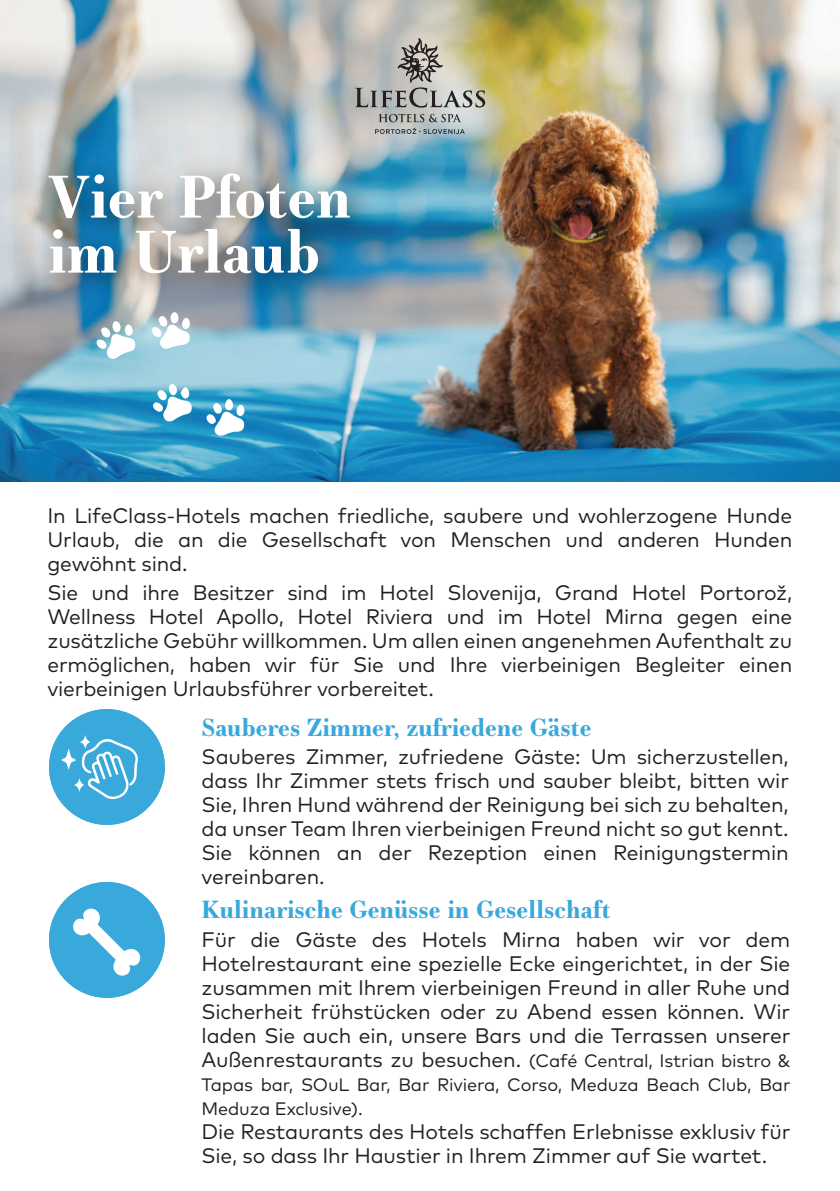
<style>
.page{position:relative;width:840px;height:1191px;background:#fff}
.page>*{position:absolute;margin:0;border:0;box-sizing:border-box;transform-origin:0 0}
.t1{font:700 58px/55px "Essonnes Text";color:#fff}
.t2{font:700 24px "Essonnes Text";color:#39a8da}
.t3{font:21px/24px "Mark Pro";letter-spacing:-.01em;color:#231f20;text-align:justify}
.t4{font:18px/24px "Mark Pro";letter-spacing:-.01em;color:#231f20}
.s1{font-size:18px}
</style>
<div class="page">
<img style="left:0;top:0;width:839px;height:481px">
<img style="left:20px;top:135px;width:428px;height:198px">
<div style="left:49px;top:882px;width:116px;height:115px;background:#39a8da;border-radius:50%"></div>
<img style="left:20px;top:139px;width:387px;height:194px">
<div style="left:49px;top:709px;width:116px;height:116px;background:#39a8da;border-radius:50%"></div>
<svg style="left:375px;top:128px;width:89px;height:6px"></svg>
<svg style="left:354px;top:37px;width:131px;height:85px;background:#b1afa4"></svg>
<svg style="left:112px;top:321px;width:8px;height:12px"></svg>
<div style="left:152px;top:327px;width:9px;height:10px;background:#fff;border-radius:3px"></div>
<svg style="left:206px;top:414px;width:10px;height:10px"></svg>
<div style="left:97px;top:339px;width:9px;height:10px;background:#fff;border-radius:3px"></div>
<svg style="left:101px;top:324px;width:35px;height:36px"></svg>
<svg style="left:170px;top:312px;width:8px;height:11px"></svg>
<svg style="left:213px;top:399px;width:31px;height:37px"></svg>
<svg style="left:152px;top:384px;width:40px;height:38px"></svg>
<svg style="left:158px;top:315px;width:32px;height:34px"></svg>
<svg style="left:61px;top:735px;width:77px;height:65px"></svg>
<svg style="left:73px;top:908px;width:67px;height:67px"></svg>
<h1 class="t1" style="left:48px;top:169px;width:362px">Štiri tačke<br>na počitnicah</h1>
<h1 class="t1" style="left:48px;top:169px;width:304px">Vier Pfoten im Urlaub</h1>
<p class="t3" style="left:47px;top:502px;width:746px">In LifeClass-Hotels machen friedliche, saubere und wohlerzogene Hunde Urlaub, die an die Gesellschaft von Menschen und anderen Hunden gewöhnt sind.</p>
<p class="t3" style="left:47px;top:578px;width:746px">Sie und ihre Besitzer sind im Hotel Slovenija, Grand Hotel Portorož, Wellness Hotel Apollo, Hotel Riviera und im Hotel Mirna gegen eine zusätzliche Gebühr willkommen. Um allen einen angenehmen Aufenthalt zu ermöglichen, haben wir für Sie und Ihre vierbeinigen Begleiter einen vierbeinigen Urlaubsführer vorbereitet.</p>
<p class="t2" style="left:201px;top:709px;width:391px">Sauberes Zimmer, zufriedene Gäste</p>
<p class="t3" style="left:201px;top:743px;width:588px">Sauberes Zimmer, zufriedene Gäste: Um sicherzustellen, dass Ihr Zimmer stets frisch und sauber bleibt, bitten wir Sie, Ihren Hund während der Reinigung bei sich zu behalten, da unser Team Ihren vierbeinigen Freund nicht so gut kennt.<br>Sie können an der Rezeption einen Reinigungstermin vereinbaren.</p>
<p class="t2" style="left:201px;top:892px;width:410px">Kulinarische Genüsse in Gesellschaft</p>
<p class="t3" style="left:201px;top:925px;width:590px">Für die Gäste des Hotels Mirna haben wir vor dem Hotelrestaurant eine spezielle Ecke eingerichtet, in der Sie zusammen mit Ihrem vierbeinigen Freund in aller Ruhe und Sicherheit frühstücken oder zu Abend essen können. Wir laden Sie auch ein, unsere Bars und die Terrassen unserer Außenrestaurants zu besuchen. <span class="s1">(Café Central, Istrian bistro &amp;</span></p>
<p class="t4" style="left:201px;top:1071px;width:590px">Tapas bar, SOuL Bar, Bar Riviera, Corso, Meduza Beach Club, Bar<br>Meduza Exclusive).</p>
<p class="t3" style="left:201px;top:1117px;width:590px">Die Restaurants des Hotels schaffen Erlebnisse exklusiv für<br>Sie, so dass Ihr Haustier in Ihrem Zimmer auf Sie wartet.</p>
</div>
